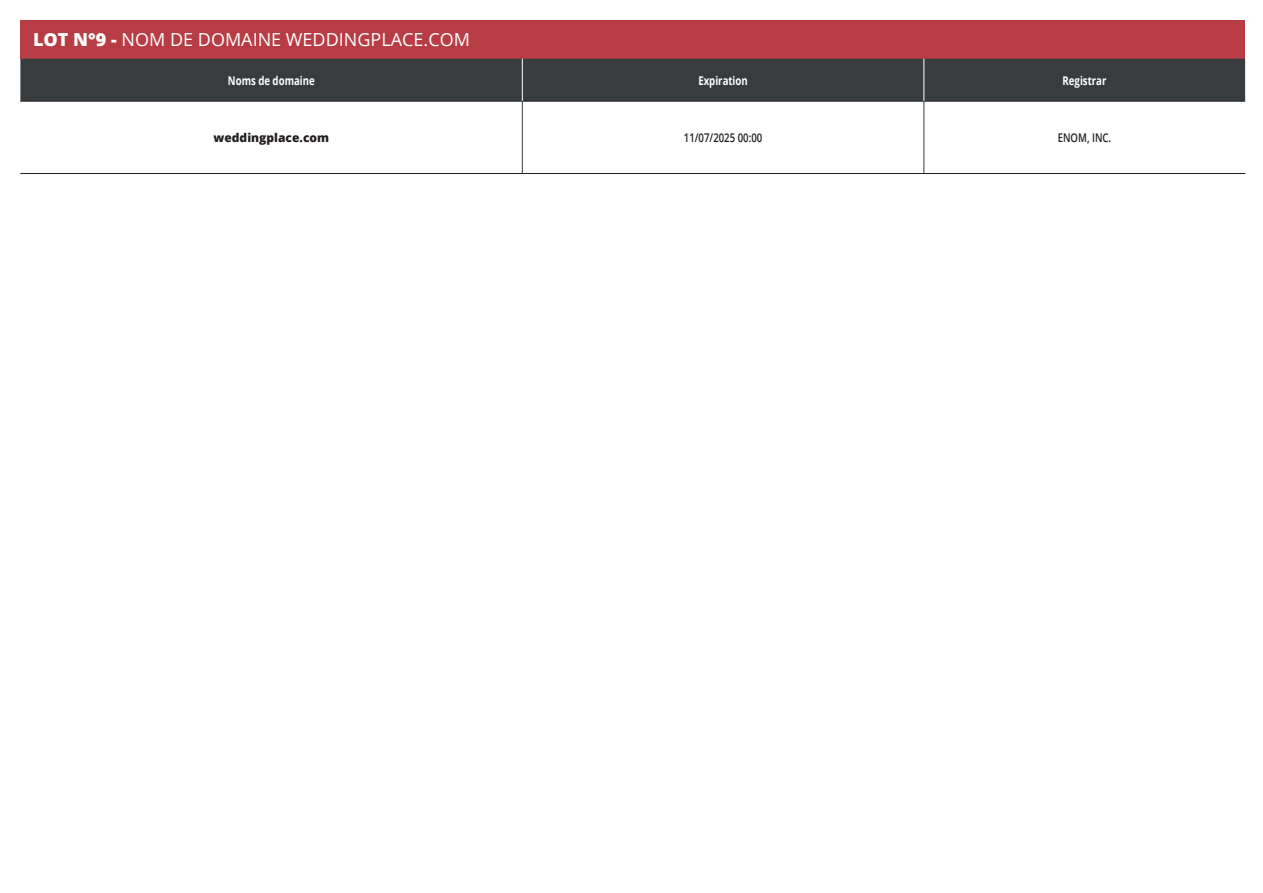
<style>
.page{position:relative;width:1263px;height:893px;background:#fff}
.page>*{position:absolute;margin:0;border:0;box-sizing:border-box;transform-origin:0 0}
.t1{font:18px "Open Sans";color:#fff}
.t2{font:700 12px "Open Sans";color:#fff;scale:.8 1}
.t3{font:600 12px "Open Sans";color:#231f20;scale:.8 1}
.t4{font:800 12px "Open Sans";color:#231f20}
.s1{font-weight:800}
</style>
<div class="page">
<div style="left:20px;top:20px;width:1225px;height:39px;background:#b83c44"></div>
<div style="left:20px;top:59px;width:1225px;height:42px;background:#393c3e"></div>
<hr style="left:20px;top:101px;width:502px;height:1px;background:#231f20">
<hr style="left:522px;top:101px;width:402px;height:1px;background:#231f20">
<hr style="left:924px;top:101px;width:321px;height:1px;background:#231f20">
<hr style="left:20px;top:173px;width:502px;height:1px;background:#231f20">
<hr style="left:522px;top:173px;width:402px;height:1px;background:#231f20">
<hr style="left:924px;top:173px;width:321px;height:1px;background:#231f20">
<hr style="left:522px;top:102px;width:1px;height:71px;background:#393c3e">
<hr style="left:923px;top:102px;width:1px;height:71px;background:#393c3e">
<hr style="left:522px;top:59px;width:1px;height:42px;background:#fff">
<hr style="left:923px;top:59px;width:1px;height:42px;background:#fff">
<p class="t1" style="left:33px;top:28px;width:438px"><span class="s1">LOT N°9 -</span> NOM DE DOMAINE WEDDINGPLACE.COM</p>
<p class="t2" style="left:228px;top:72px;width:110px">Noms de domaine</p>
<p class="t2" style="left:698px;top:72px;width:63px">Expiration</p>
<p class="t2" style="left:1062px;top:72px;width:56px">Registrar</p>
<p class="t4" style="left:214px;top:128px;width:117px">weddingplace.com</p>
<p class="t3" style="left:684px;top:129px;width:100px">11/07/2025 00:00</p>
<p class="t3" style="left:1058px;top:129px;width:68px">ENOM, INC.</p>
</div>
